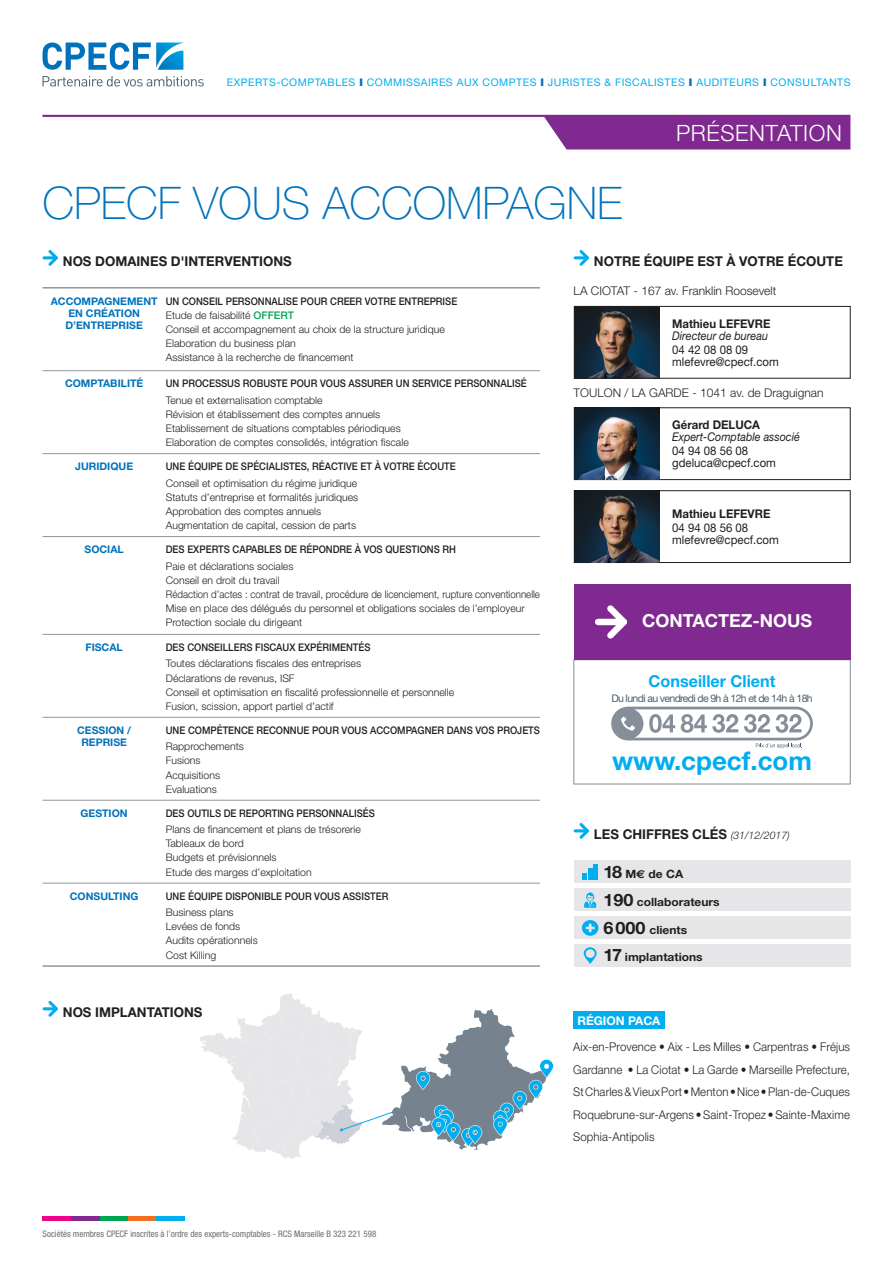
<style>
.page{position:relative;width:893px;height:1263px;background:#fff}
.page>*{position:absolute;margin:0;border:0;box-sizing:border-box;transform-origin:0 0}
.t1{font:100 45px "Helvetica Neue";color:#0072bc}
.t2{font:700 25.95px "Helvetica Neue";color:#00aeef}
.t3{font:300 22.5px "Helvetica Neue";letter-spacing:.025em;color:#fff}
.t4{font:700 18px "Helvetica Neue";color:#fff}
.t5{font:700 16.5px "Helvetica Neue";color:#00aeef}
.t6{font:700 13.5px "Helvetica Neue";color:#231f20}
.t7{font:300 12px/22.5px "Helvetica Neue";color:#231f20;text-align:justify;scale:.95 1}
.t8{font:12px/12px "Helvetica Neue";color:#231f20;scale:.95 1}
.t9{font:300 12px "Helvetica Neue";color:#231f20}
.t10{font:700 12px "Helvetica Neue";color:#231f20;scale:.95 1}
.t11{font:italic 12px "Helvetica Neue";color:#231f20;scale:.9 1}
.t12{font:700 12px "Helvetica Neue";color:#fff}
.t13{font:700 11.4px "Helvetica Neue";color:#231f20;scale:1.05 1}
.t14{font:300 10.5px/14.1px "Helvetica Neue";color:#231f20}
.t15{font:500 10.5px "Helvetica Neue";color:#231f20;scale:.9 1}
.t16{font:700 10.5px/12px "Helvetica Neue";color:#0072bc;text-align:center}
.t17{font:10.5px "Helvetica Neue";letter-spacing:.05em;color:#00aeef}
.t18{font:10.5px "Helvetica Neue";letter-spacing:-.06em;color:#4b606d}
.t19{font:condensed 9px "Helvetica Neue";color:#6c6d70}
.s1{font-weight:900;color:#0072bc}
.s2{font-weight:500}
.s3{font-weight:500;color:#00a54f}
.s4{font-weight:300;font-style:italic;font-size:10.5px}
.s5{font-size:17.1px}
.s6{font-family:"Euro Sans"}
</style>
<div class="page">
<svg style="left:43px;top:115px;width:807px;height:34px"></svg>
<svg style="left:44px;top:250px;width:14px;height:16px"></svg>
<svg style="left:575px;top:250px;width:14px;height:16px"></svg>
<svg style="left:611px;top:707px;width:202px;height:41px"></svg>
<div style="left:574px;top:584px;width:276px;height:76px;background:#802990"></div>
<div style="left:598px;top:619px;width:23px;height:6px;background:#fff"></div>
<svg style="left:601px;top:605px;width:26px;height:34px"></svg>
<img style="left:576px;top:308px;width:83px;height:68px">
<div style="left:574px;top:306px;width:276px;height:72px;border:1px solid #231f20"></div>
<div style="left:574px;top:407px;width:276px;height:73px;border:1px solid #231f20"></div>
<img style="left:574px;top:407px;width:85px;height:73px">
<div style="left:574px;top:490px;width:276px;height:73px;border:1px solid #231f20"></div>
<img style="left:574px;top:490px;width:85px;height:73px">
<svg style="left:43px;top:43px;width:140px;height:27px"></svg>
<svg style="left:43px;top:76px;width:161px;height:10px"></svg>
<hr style="left:43px;top:965px;width:497px;height:2px;background:#939598">
<hr style="left:43px;top:536px;width:497px;height:1px;background:#939598">
<hr style="left:43px;top:634px;width:497px;height:1px;background:#939598">
<hr style="left:43px;top:717px;width:497px;height:1px;background:#939598">
<hr style="left:43px;top:800px;width:497px;height:1px;background:#939598">
<hr style="left:43px;top:883px;width:497px;height:1px;background:#939598">
<hr style="left:43px;top:453px;width:497px;height:1px;background:#939598">
<hr style="left:43px;top:287px;width:497px;height:2px;background:#939598">
<hr style="left:43px;top:370px;width:497px;height:1px;background:#939598">
<hr style="left:128px;top:1216px;width:28px;height:4px;background:#f36e21">
<hr style="left:99px;top:1216px;width:29px;height:4px;background:#00a54f">
<hr style="left:71px;top:1216px;width:28px;height:4px;background:#802990">
<hr style="left:43px;top:1216px;width:28px;height:4px;background:#ed028c">
<hr style="left:156px;top:1216px;width:29px;height:4px;background:#00aeef">
<svg style="left:575px;top:823px;width:14px;height:16px"></svg>
<div style="left:574px;top:860px;width:276px;height:23px;background:#e6e6e9"></div>
<div style="left:574px;top:888px;width:276px;height:23px;background:#e6e6e9"></div>
<div style="left:574px;top:916px;width:276px;height:23px;background:#e6e6e9"></div>
<div style="left:574px;top:944px;width:276px;height:23px;background:#e6e6e9"></div>
<svg style="left:583px;top:873px;width:4px;height:7px"></svg>
<hr style="left:588px;top:868px;width:4px;height:12px;background:#00aeef">
<hr style="left:594px;top:864px;width:4px;height:16px;background:#00aeef">
<svg style="left:584px;top:892px;width:12px;height:16px"></svg>
<svg style="left:582px;top:920px;width:16px;height:16px"></svg>
<svg style="left:584px;top:947px;width:13px;height:17px"></svg>
<svg style="left:44px;top:1001px;width:14px;height:16px"></svg>
<svg style="left:200px;top:993px;width:354px;height:166px"></svg>
<div style="left:573px;top:1011px;width:92px;height:18px;background:#00aeef"></div>
<p class="t17" style="left:227px;top:76px;width:625px">EXPERTS-COMPTABLES <span class="s1">I</span> COMMISSAIRES AUX COMPTES <span class="s1">I</span> JURISTES &amp; FISCALISTES <span class="s1">I</span> AUDITEURS <span class="s1">I</span> CONSULTANTS</p>
<h3 class="t3" style="left:676px;top:119px;width:167px">PRÉSENTATION</h3>
<h1 class="t1" style="left:43px;top:177px;width:581px">CPECF VOUS ACCOMPAGNE</h1>
<p class="t6" style="left:63px;top:253px;width:230px">NOS DOMAINES D'INTERVENTIONS</p>
<p class="t6" style="left:594px;top:253px;width:250px">NOTRE ÉQUIPE EST À VOTRE ÉCOUTE</p>
<p class="t9" style="left:574px;top:284px;width:204px">LA CIOTAT - 167 av. Franklin Roosevelt</p>
<p class="t16" style="left:51px;top:294px;width:108px">ACCOMPAGNEMENT<br>EN CRÉATION<br>D’ENTREPRISE</p>
<p class="t14" style="left:166px;top:294px;width:293px"><span class="s2">UN CONSEIL PERSONNALISE POUR CREER VOTRE ENTREPRISE </span>Etude de faisabilité <span class="s3">OFFERT<br></span>Conseil et accompagnement au choix de la structure juridique Elaboration du business plan<br>Assistance à la recherche de financement</p>
<p class="t16" style="left:65px;top:377px;width:80px">COMPTABILITÉ</p>
<p class="t15" style="left:166px;top:377px;width:403px">UN PROCESSUS ROBUSTE POUR VOUS ASSURER UN SERVICE PERSONNALISÉ</p>
<p class="t14" style="left:166px;top:393px;width:244px">Tenue et externalisation comptable<br>Révision et établissement des comptes annuels Etablissement de situations comptables périodiques Elaboration de comptes consolidés, intégration fiscale</p>
<p class="t16" style="left:75px;top:460px;width:59px">JURIDIQUE</p>
<p class="t15" style="left:166px;top:460px;width:324px">UNE ÉQUIPE DE SPÉCIALISTES, RÉACTIVE ET À VOTRE ÉCOUTE</p>
<p class="t14" style="left:166px;top:476px;width:194px">Conseil et optimisation du régime juridique Statuts d’entreprise et formalités juridiques Approbation des comptes annuels Augmentation de capital, cession de parts</p>
<p class="t16" style="left:85px;top:543px;width:41px">SOCIAL</p>
<p class="t15" style="left:166px;top:543px;width:324px">DES EXPERTS CAPABLES DE RÉPONDRE À VOS QUESTIONS RH</p>
<p class="t14" style="left:166px;top:559px;width:376px">Paie et déclarations sociales<br>Conseil en droit du travail<br>Rédaction d’actes : contrat de travail, procédure de licenciement, rupture conventionnelle Mise en place des délégués du personnel et obligations sociales de l’employeur Protection sociale du dirigeant</p>
<p class="t16" style="left:86px;top:641px;width:39px">FISCAL</p>
<p class="t15" style="left:166px;top:641px;width:229px">DES CONSEILLERS FISCAUX EXPÉRIMENTÉS</p>
<p class="t14" style="left:166px;top:656px;width:290px">Toutes déclarations fiscales des entreprises<br>Déclarations de revenus, ISF<br>Conseil et optimisation en fiscalité professionnelle et personnelle Fusion, scission, apport partiel d’actif</p>
<p class="t16" style="left:77px;top:724px;width:56px">CESSION /<br>REPRISE</p>
<p class="t15" style="left:166px;top:724px;width:417px">UNE COMPÉTENCE RECONNUE POUR VOUS ACCOMPAGNER DANS VOS PROJETS</p>
<p class="t14" style="left:166px;top:739px;width:79px">Rapprochements<br>Fusions<br>Acquisitions<br>Evaluations</p>
<p class="t16" style="left:81px;top:807px;width:49px">GESTION</p>
<p class="t15" style="left:166px;top:807px;width:234px">DES OUTILS DE REPORTING PERSONNALISÉS</p>
<p class="t14" style="left:166px;top:822px;width:197px">Plans de financement et plans de trésorerie<br>Tableaux de bord<br>Budgets et prévisionnels<br>Etude des marges d’exploitation</p>
<p class="t16" style="left:70px;top:890px;width:70px">CONSULTING</p>
<p class="t15" style="left:166px;top:890px;width:249px">UNE ÉQUIPE DISPONIBLE POUR VOUS ASSISTER</p>
<p class="t14" style="left:166px;top:905px;width:93px">Business plans<br>Levées de fonds<br>Audits opérationnels<br>Cost Killing</p>
<p class="t10" style="left:672px;top:316px;width:105px">Mathieu LEFEVRE</p>
<p class="t11" style="left:672px;top:328px;width:108px">Directeur de bureau</p>
<p class="t8" style="left:672px;top:343px;width:114px">04 42 08 08 09 mlefevre@cpecf.com</p>
<p class="t9" style="left:574px;top:386px;width:251px">TOULON / LA GARDE - 1041 av. de Draguignan</p>
<p class="t10" style="left:672px;top:417px;width:94px">Gérard DELUCA</p>
<p class="t11" style="left:672px;top:430px;width:143px">Expert-Comptable associé</p>
<p class="t8" style="left:672px;top:445px;width:111px">04 94 08 56 08 gdeluca@cpecf.com</p>
<p class="t10" style="left:672px;top:506px;width:105px">Mathieu LEFEVRE</p>
<p class="t8" style="left:672px;top:522px;width:114px">04 94 08 56 08 mlefevre@cpecf.com</p>
<h3 class="t4" style="left:642px;top:609px;width:172px">CONTACTEZ-NOUS</h3>
<h3 class="t5" style="left:649px;top:670px;width:128px">Conseiller Client</h3>
<p class="t18" style="left:611px;top:691px;width:203px">Du lundi au vendredi de 9h à 12h et de 14h à 18h</p>
<h2 class="t2" style="left:612px;top:745px;width:201px">www.cpecf.com</h2>
<p class="t6" style="left:594px;top:826px;width:197px">LES CHIFFRES CLÉS <span class="s4">(31/12/2017)</span></p>
<p class="t13" style="left:603px;top:867px;width:78px"><span class="s5">18</span> M<span class="s6">€</span> de CA</p>
<p class="t13" style="left:603px;top:895px;width:112px"><span class="s5">190</span> collaborateurs</p>
<p class="t13" style="left:603px;top:923px;width:81px"><span class="s5">6000</span> clients</p>
<p class="t13" style="left:603px;top:950px;width:96px"><span class="s5">17</span> implantations</p>
<p class="t6" style="left:63px;top:1004px;width:141px">NOS IMPLANTATIONS</p>
<p class="t19" style="left:43px;top:1229px;width:335px">Sociétés membres CPECF inscrites à l’ordre des experts-comptables - RCS Marseille B 323 221 598</p>
<p class="t12" style="left:577px;top:1013px;width:85px">RÉGION PACA</p>
<p class="t7" style="left:573px;top:1035px;width:293px">Aix-en-Provence • Aix - Les Milles • Carpentras • Fréjus Gardanne • La Ciotat • La Garde • Marseille Prefecture, St Charles &amp; Vieux Port • Menton • Nice • Plan-de-Cuques Roquebrune-sur-Argens • Saint-Tropez • Sainte-Maxime Sophia-Antipolis</p>
</div>
